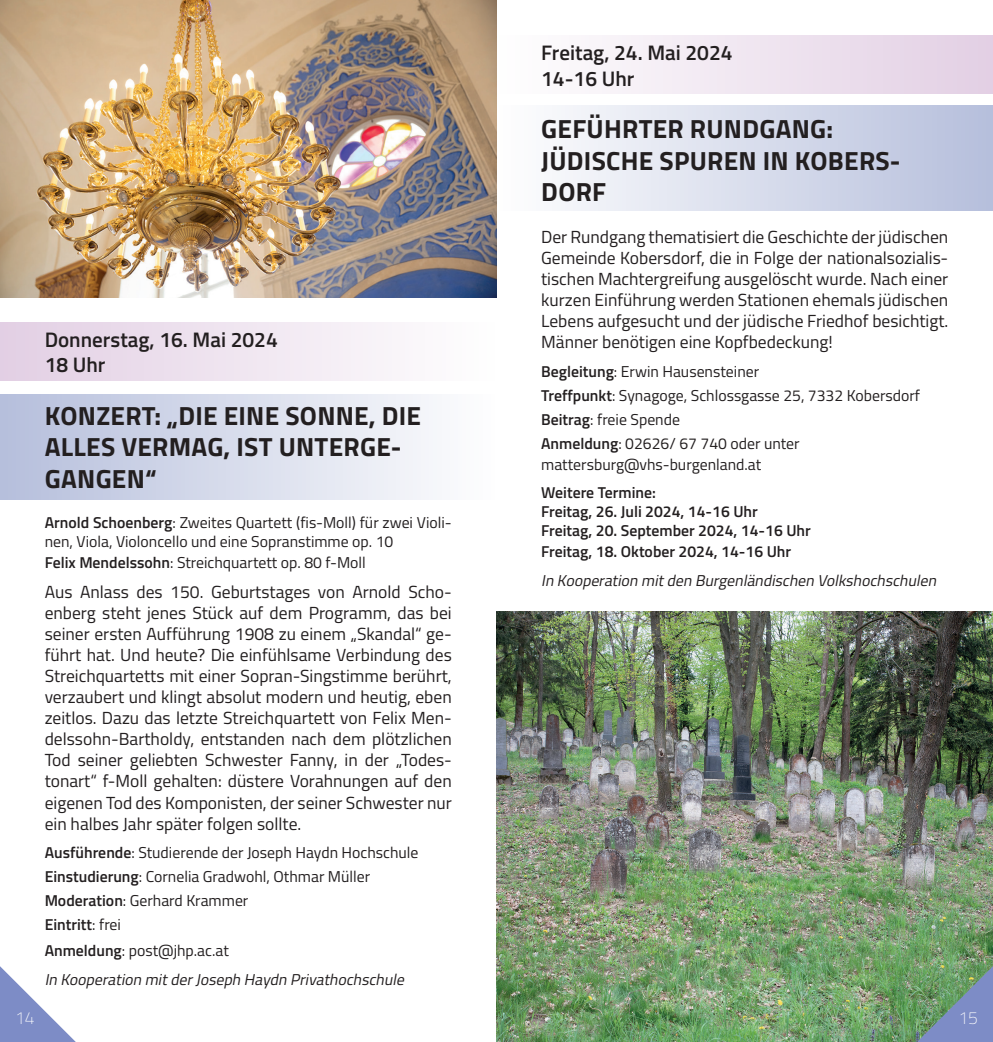
<style>
.page{position:relative;width:993px;height:1042px;background:#fff}
.page>*{position:absolute;margin:0;border:0;box-sizing:border-box;transform-origin:0 0}
.t1{font:700 26.25px/31.5px "Titillium";letter-spacing:.01em;color:#231f20}
.t2{font:600 21px/25.2px "Titillium";color:#231f20}
.t3{font:17.5px/21px "Titillium";color:#231f20;text-align:justify}
.t4{font:100 17.5px "Titillium";color:#fff}
.t5{font:15.75px/23.8px "Titillium";color:#231f20}
.t6{font:italic 15.75px/28.9px "Titillium";color:#231f20}
.t7{font:600 15.75px/18.9px "Titillium";color:#231f20}
.s1{font-weight:600}
.s2{font-weight:600;font-style:normal}
.s3{font-style:normal}
</style>
<div class="page">
<svg style="left:0;top:966px;width:76px;height:76px"></svg>
<div style="left:0;top:322px;width:496px;height:59px;background:linear-gradient(to right,#e2cfe4,#fefefe)"></div>
<div style="left:0;top:394px;width:496px;height:105px;background:linear-gradient(to right,#b5bedc,#fefefe)"></div>
<img style="left:0;top:0;width:496px;height:298px">
<div style="left:496px;top:36px;width:496px;height:58px;background:linear-gradient(to right,#fffffe,#e2cfe4)"></div>
<div style="left:496px;top:106px;width:496px;height:105px;background:linear-gradient(to right,#fefefe,#b6bfdc)"></div>
<img style="left:496px;top:611px;width:496px;height:431px">
<img style="left:799px;top:946px;width:193px;height:96px">
<p class="t4" style="left:15px;top:1005px;width:21px">14</p>
<p class="t2" style="left:45px;top:326px;width:234px">Donnerstag, 16. Mai 2024<br>18 Uhr</p>
<h1 class="t1" style="left:45px;top:398px;width:378px">KONZERT: „DIE EINE SONNE, DIE<br>ALLES VERMAG, IST UNTERGE-<br>GANGEN“</h1>
<p class="t5" style="left:45px;top:512px;width:408px;line-height:18.9px"><span class="s1">Arnold Schoenberg</span>: Zweites Quartett (fis-Moll) für zwei Violi&shy;nen, Viola, Violoncello und eine Sopranstimme op. 10</p>
<p class="t5" style="left:45px;top:549px;width:322px"><span class="s1">Felix Mendelssohn</span>: Streichquartett op. 80 f-Moll</p>
<p class="t3" style="left:45px;top:581px;width:408px">Aus Anlass des 150. Geburtstages von Arnold Scho&shy;enberg steht jenes Stück auf dem Programm, das bei seiner ersten Aufführung 1908 zu einem „Skandal“ ge&shy;führt hat. Und heute? Die einfühlsame Verbindung des Streichquartetts mit einer Sopran-Singstimme berührt, verzaubert und klingt absolut modern und heutig, eben zeitlos. Dazu das letzte Streichquartett von Felix Men&shy;delssohn-Bartholdy, entstanden nach dem plötzlichen Tod seiner geliebten Schwester Fanny, in der „Todes&shy;tonart“ f-Moll gehalten: düstere Vorahnungen auf den eigenen Tod des Komponisten, der seiner Schwester nur ein halbes Jahr später folgen sollte.</p>
<p class="t5" style="left:45px;top:840px;width:375px"><span class="s1">Ausführende</span>: Studierende der Joseph Haydn Hochschule <span class="s1">Einstudierung</span>: Cornelia Gradwohl, Othmar Müller <span class="s1">Moderation</span>: Gerhard Krammer<br><span class="s1">Eintritt</span>: frei</p>
<p class="t6" style="left:45px;top:935px;width:364px"><span class="s2">Anmeldung</span><span class="s3">: post@jhp.ac.at<br></span>In Kooperation mitderJoseph Haydn Privathochschule</p>
<p class="t2" style="left:541px;top:39px;width:193px">Freitag, 24. Mai 2024<br>14-16 Uhr</p>
<h1 class="t1" style="left:541px;top:112px;width:361px">GEFÜHRTER RUNDGANG:<br>JÜDISCHE SPUREN IN KOBERS-<br>DORF</h1>
<p class="t3" style="left:541px;top:226px;width:408px">Der Rundgang thematisiert die Geschichte der jüdischen Gemeinde Kobersdorf, die in Folge der nationalsozialis&shy;tischen Machtergreifung ausgelöscht wurde. Nach einer kurzen Einführung werden Stationen ehemals jüdischen Lebens aufgesucht und der jüdische Friedhof besichtigt.<br>Männer benötigen eine Kopfbedeckung!</p>
<p class="t5" style="left:541px;top:359px;width:380px"><span class="s1">Begleitung</span>: Erwin Hausensteiner<br><span class="s1">Treffpunkt</span>: Synagoge, Schlossgasse 25, 7332 Kobersdorf <span class="s1">Beitrag</span>: freie Spende<br><span class="s1">Anmeldung</span>: 02626/ 67 740 oder unter</p>
<p class="t5" style="left:541px;top:451px;width:222px">mattersburg@vhs-burgenland.at</p>
<p class="t7" style="left:541px;top:483px;width:271px">Weitere Termine:<br>Freitag, 26. Juli 2024, 14-16 Uhr<br>Freitag, 20. September 2024, 14-16 Uhr</p>
<p class="t7" style="left:541px;top:541px;width:251px">Freitag, 18. Oktober 2024, 14-16 Uhr</p>
<p class="t6" style="left:541px;top:565px;width:400px">In Kooperation mitden Burgenländischen Volkshochschulen</p>
<p class="t4" style="left:958px;top:1005px;width:21px">15</p>
</div>
